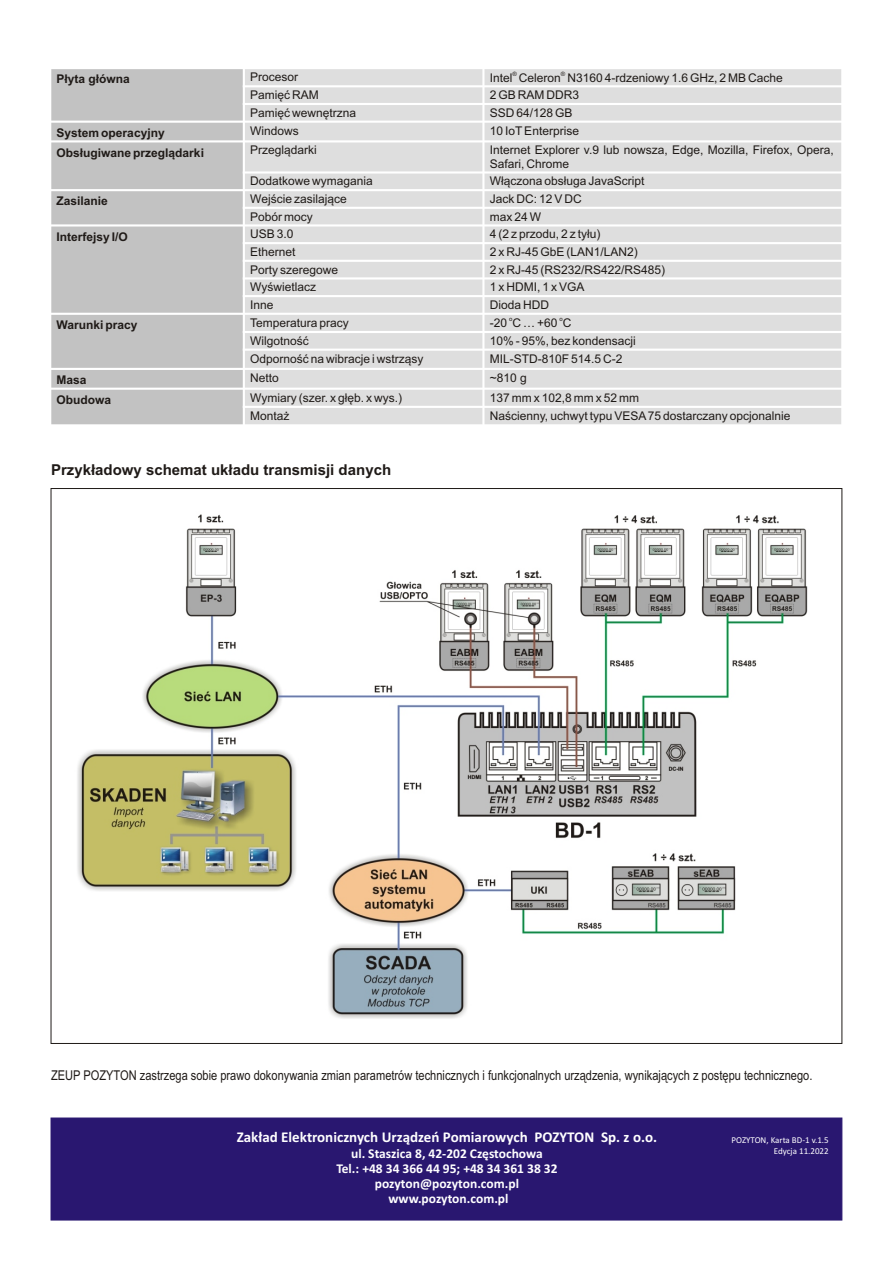
<style>
.page{position:relative;width:893px;height:1263px;background:#fff}
.page>*{position:absolute;margin:0;border:0;box-sizing:border-box;transform-origin:0 0}
.t1{font:700 15px "Calibri";color:#fff}
.t2{font:700 15px "Arial";color:#1f1a17}
.t3{font:13.5px "Arial Narrow";color:#1f1a17}
.t4{font:700 13.5px/15.1px "Calibri";color:#fff;text-align:center}
.t5{font:12px/13.4px "Arial";color:#1f1a17}
.t6{font:700 12px "Arial";color:#1f1a17}
.t7{font:9px/10.9px "Calibri";color:#fff;text-align:right}
.t8{font:6px "Arial";color:#1f1a17}
</style>
<div class="page">
<div style="left:50px;top:1117px;width:793px;height:104px;background:#291770"></div>
<div style="left:50px;top:68px;width:194px;height:54px;background:#c2c2c2"></div>
<div style="left:244px;top:68px;width:239px;height:18px;background:#dedede"></div>
<div style="left:483px;top:68px;width:359px;height:18px;background:#dedede"></div>
<div style="left:244px;top:86px;width:239px;height:18px;background:#dedede"></div>
<div style="left:483px;top:86px;width:359px;height:18px;background:#dedede"></div>
<div style="left:244px;top:104px;width:239px;height:18px;background:#dedede"></div>
<div style="left:483px;top:104px;width:359px;height:18px;background:#dedede"></div>
<div style="left:50px;top:122px;width:194px;height:19px;background:#c2c2c2"></div>
<div style="left:244px;top:122px;width:239px;height:19px;background:#dedede"></div>
<div style="left:483px;top:122px;width:359px;height:19px;background:#dedede"></div>
<div style="left:50px;top:141px;width:194px;height:49px;background:#c2c2c2"></div>
<div style="left:244px;top:141px;width:239px;height:31px;background:#dedede"></div>
<div style="left:483px;top:141px;width:359px;height:31px;background:#dedede"></div>
<div style="left:244px;top:172px;width:239px;height:18px;background:#dedede"></div>
<div style="left:483px;top:172px;width:359px;height:18px;background:#dedede"></div>
<div style="left:50px;top:190px;width:194px;height:35px;background:#c2c2c2"></div>
<div style="left:244px;top:190px;width:239px;height:18px;background:#dedede"></div>
<div style="left:483px;top:190px;width:359px;height:18px;background:#dedede"></div>
<div style="left:244px;top:208px;width:239px;height:17px;background:#dedede"></div>
<div style="left:483px;top:208px;width:359px;height:17px;background:#dedede"></div>
<div style="left:50px;top:225px;width:194px;height:89px;background:#c2c2c2"></div>
<div style="left:244px;top:225px;width:239px;height:18px;background:#dedede"></div>
<div style="left:483px;top:225px;width:359px;height:18px;background:#dedede"></div>
<div style="left:244px;top:243px;width:239px;height:18px;background:#dedede"></div>
<div style="left:483px;top:243px;width:359px;height:18px;background:#dedede"></div>
<div style="left:244px;top:261px;width:239px;height:17px;background:#dedede"></div>
<div style="left:483px;top:261px;width:359px;height:17px;background:#dedede"></div>
<div style="left:244px;top:278px;width:239px;height:18px;background:#dedede"></div>
<div style="left:483px;top:278px;width:359px;height:18px;background:#dedede"></div>
<div style="left:244px;top:296px;width:239px;height:18px;background:#dedede"></div>
<div style="left:483px;top:296px;width:359px;height:18px;background:#dedede"></div>
<div style="left:50px;top:314px;width:194px;height:55px;background:#c2c2c2"></div>
<div style="left:244px;top:314px;width:239px;height:18px;background:#dedede"></div>
<div style="left:483px;top:314px;width:359px;height:18px;background:#dedede"></div>
<div style="left:244px;top:332px;width:239px;height:18px;background:#dedede"></div>
<div style="left:483px;top:332px;width:359px;height:18px;background:#dedede"></div>
<div style="left:244px;top:350px;width:239px;height:19px;background:#dedede"></div>
<div style="left:483px;top:350px;width:359px;height:19px;background:#dedede"></div>
<div style="left:50px;top:369px;width:194px;height:20px;background:#c2c2c2"></div>
<div style="left:244px;top:369px;width:239px;height:20px;background:#dedede"></div>
<div style="left:483px;top:369px;width:359px;height:20px;background:#dedede"></div>
<div style="left:50px;top:389px;width:194px;height:36px;background:#c2c2c2"></div>
<div style="left:244px;top:389px;width:239px;height:18px;background:#dedede"></div>
<div style="left:483px;top:389px;width:359px;height:18px;background:#dedede"></div>
<div style="left:244px;top:407px;width:239px;height:18px;background:#dedede"></div>
<div style="left:483px;top:407px;width:359px;height:18px;background:#dedede"></div>
<hr style="left:49px;top:67px;width:2px;height:359px;background:#fff">
<hr style="left:243px;top:67px;width:2px;height:359px;background:#fff">
<hr style="left:482px;top:67px;width:2px;height:359px;background:#fff">
<hr style="left:841px;top:67px;width:2px;height:359px;background:#fff">
<hr style="left:49px;top:424px;width:794px;height:2px;background:#fff">
<hr style="left:243px;top:406px;width:600px;height:2px;background:#fff">
<hr style="left:49px;top:388px;width:794px;height:2px;background:#fff">
<hr style="left:49px;top:368px;width:794px;height:2px;background:#fff">
<hr style="left:243px;top:349px;width:600px;height:2px;background:#fff">
<hr style="left:243px;top:331px;width:600px;height:2px;background:#fff">
<hr style="left:49px;top:313px;width:794px;height:2px;background:#fff">
<hr style="left:243px;top:295px;width:600px;height:2px;background:#fff">
<hr style="left:243px;top:277px;width:600px;height:2px;background:#fff">
<hr style="left:243px;top:260px;width:600px;height:2px;background:#fff">
<hr style="left:243px;top:242px;width:600px;height:2px;background:#fff">
<hr style="left:49px;top:224px;width:794px;height:3px;background:#fff">
<hr style="left:243px;top:207px;width:600px;height:2px;background:#fff">
<hr style="left:49px;top:189px;width:794px;height:2px;background:#fff">
<hr style="left:243px;top:171px;width:600px;height:3px;background:#fff">
<hr style="left:49px;top:140px;width:794px;height:2px;background:#fff">
<hr style="left:49px;top:121px;width:794px;height:2px;background:#fff">
<hr style="left:243px;top:103px;width:600px;height:2px;background:#fff">
<hr style="left:243px;top:85px;width:600px;height:2px;background:#fff">
<hr style="left:49px;top:67px;width:794px;height:2px;background:#fff">
<img style="left:77px;top:514px;width:731px;height:505px">
<p class="t6" style="left:57px;top:74px;width:75px">P³yta g³ówna</p>
<p class="t5" style="left:250px;top:71px;width:50px">Procesor</p>
<p class="t8" style="left:512px;top:71px;width:6px">®</p>
<p class="t8" style="left:561px;top:71px;width:6px">®</p>
<p class="t5" style="left:490px;top:72px;width:294px">Intel Celeron N3160 4-rdzeniowy 1.6 GHz, 2 MB Cache</p>
<p class="t5" style="left:250px;top:90px;width:70px">Pamiêæ RAM</p>
<p class="t5" style="left:490px;top:90px;width:91px">2 GB RAM DDR3</p>
<p class="t5" style="left:250px;top:107px;width:108px">Pamiêæ wewnêtrzna</p>
<p class="t5" style="left:490px;top:107px;width:84px">SSD 64/128 GB</p>
<p class="t6" style="left:57px;top:128px;width:110px">System operacyjny</p>
<p class="t5" style="left:250px;top:125px;width:50px">Windows</p>
<p class="t5" style="left:490px;top:125px;width:91px">10 IoTEnterprise</p>
<p class="t6" style="left:57px;top:148px;width:149px">Obs³ugiwane przegl¹darki</p>
<p class="t5" style="left:250px;top:145px;width:68px">Przegl¹darki</p>
<p class="t5" style="left:490px;top:145px;width:345px">Internet Explorer v.9 lub nowsza, Edge, Mozilla, Firefox, Opera,<br>Safari, Chrome</p>
<p class="t5" style="left:250px;top:176px;width:124px">Dodatkowe wymagania</p>
<p class="t5" style="left:490px;top:176px;width:156px">W³¹czona obs³uga JavaScript</p>
<p class="t6" style="left:57px;top:197px;width:53px">Zasilanie</p>
<p class="t5" style="left:250px;top:193px;width:98px">Wejœcie zasilaj¹ce</p>
<p class="t5" style="left:490px;top:193px;width:94px">Jack DC: 12 V DC</p>
<p class="t5" style="left:250px;top:211px;width:64px">Pobór mocy</p>
<p class="t5" style="left:490px;top:211px;width:53px">max 24 W</p>
<p class="t6" style="left:57px;top:232px;width:73px">Interfejsy I/O</p>
<p class="t5" style="left:250px;top:229px;width:45px">USB 3.0</p>
<p class="t5" style="left:490px;top:229px;width:112px">4 (2 z przodu, 2 z ty³u)</p>
<p class="t5" style="left:250px;top:246px;width:47px">Ethernet</p>
<p class="t5" style="left:490px;top:246px;width:150px">2 x RJ-45 GbE (LAN1/LAN2)</p>
<p class="t5" style="left:250px;top:264px;width:90px">Porty szeregowe</p>
<p class="t5" style="left:490px;top:264px;width:177px">2 x RJ-45 (RS232/RS422/RS485)</p>
<p class="t5" style="left:250px;top:282px;width:67px">Wyœwietlacz</p>
<p class="t5" style="left:490px;top:282px;width:96px">1 x HDMI, 1 x VGA</p>
<p class="t5" style="left:250px;top:299px;width:25px">Inne</p>
<p class="t5" style="left:490px;top:299px;width:61px">Dioda HDD</p>
<p class="t6" style="left:57px;top:320px;width:82px">Warunki pracy</p>
<p class="t5" style="left:250px;top:317px;width:100px">Temperatura pracy</p>
<p class="t8" style="left:509px;top:317px;width:5px">o</p>
<p class="t8" style="left:560px;top:317px;width:5px">o</p>
<p class="t5" style="left:490px;top:318px;width:83px">-20 C … +60 C</p>
<p class="t5" style="left:250px;top:335px;width:60px">Wilgotnoœæ</p>
<p class="t5" style="left:490px;top:335px;width:148px">10% - 95%, bez kondensacji</p>
<p class="t5" style="left:250px;top:353px;width:175px">Odpornoœæ na wibracje i wstrz¹sy</p>
<p class="t5" style="left:490px;top:353px;width:134px">MIL-STD-810F 514.5 C-2</p>
<p class="t6" style="left:57px;top:375px;width:32px">Masa</p>
<p class="t5" style="left:250px;top:372px;width:30px">Netto</p>
<p class="t5" style="left:490px;top:372px;width:39px">~810 g</p>
<p class="t6" style="left:57px;top:395px;width:56px">Obudowa</p>
<p class="t5" style="left:250px;top:392px;width:153px">Wymiary (szer. x g³êb. x wys.)</p>
<p class="t5" style="left:490px;top:392px;width:151px">137 mm x 102,8 mm x 52 mm</p>
<p class="t5" style="left:250px;top:410px;width:41px">Monta¿</p>
<p class="t5" style="left:490px;top:410px;width:302px">Naœcienny, uchwyt typu VESA75 dostarczany opcjonalnie</p>
<p class="t2" style="left:51px;top:464px;width:342px">Przyk³adowy schemat uk³adu transmisji danych</p>
<p class="t3" style="left:51px;top:1070px;width:763px">ZEUP POZYTON zastrzega sobie prawo dokonywania zmian parametrów technicznych i funkcjonalnych urz¹dzenia, wynikaj¹cych z postêpu technicznego.</p>
<p class="t1" style="left:237px;top:1131px;width:422px">Zak³ad Elektronicznych Urz¹dzeñ Pomiarowych POZYTON Sp. z o.o.</p>
<p class="t4" style="left:336px;top:1162px;width:223px">Tel.: +48 34 366 44 95; +48 34 361 38 32 pozyton@pozyton.com.pl www.pozyton.com.pl</p>
<p class="t4" style="left:351px;top:1147px;width:193px">ul. Staszica 8, 42-202 Czêstochowa</p>
<p class="t7" style="left:731px;top:1135px;width:99px">POZYTON, Karta BD-1 v.1.5<br>Edycja 11.2022</p>
</div>
